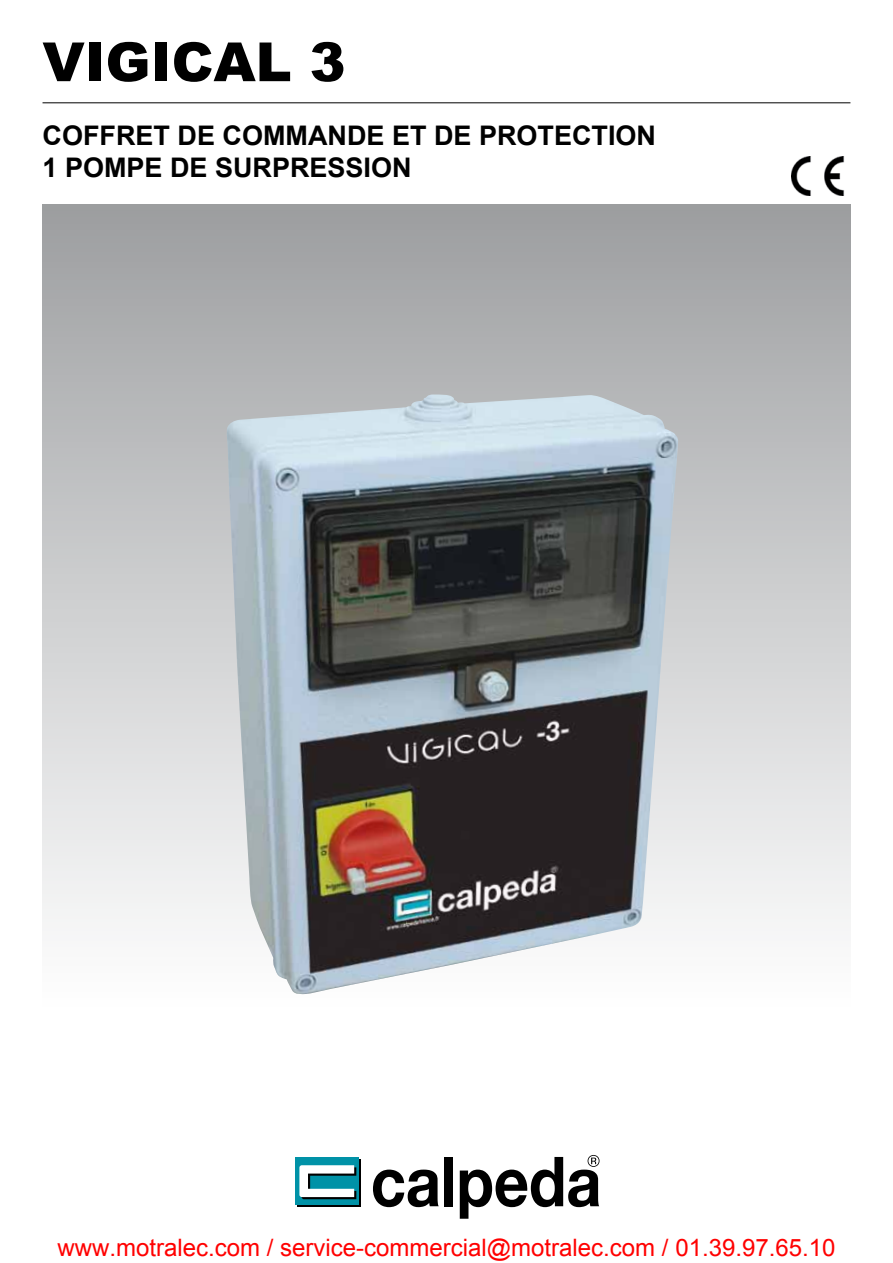
<style>
.page{position:relative;width:893px;height:1263px;background:#fff}
.page>*{position:absolute;margin:0;border:0;box-sizing:border-box;transform-origin:0 0}
.t1{font:900 54px "Arial";color:#000}
.t2{font:700 27px/32.4px "Arial";color:#000}
.t3{font:24px "Arial";color:#f00}
</style>
<div class="page">
<div style="left:43px;top:204px;width:807px;height:806px;background:linear-gradient(to bottom,#9d9fa1,#fff)"></div>
<hr style="left:43px;top:102px;width:807px;height:1px;background:#000">
<img style="left:791px;top:156px;width:54px;height:39px">
<img style="left:226px;top:394px;width:452px;height:601px">
<div style="left:297px;top:1159px;width:64px;height:48px;background:linear-gradient(to right,#000,#000)"></div>
<div style="left:295px;top:1157px;width:63px;height:48px;background:#0092a7"></div>
<svg style="left:299px;top:1165px;width:57px;height:34px"></svg>
<svg style="left:373px;top:1169px;width:66px;height:38px"></svg>
<div style="left:444px;top:1157px;width:9px;height:49px;background:#000"></div>
<svg style="left:460px;top:1155px;width:139px;height:64px"></svg>
<h1 class="t1" style="left:43px;top:23px;width:305px">VIGICAL 3</h1>
<p class="t2" style="left:43px;top:120px;width:615px">COFFRET DE COMMANDE ET DE PROTECTION<br>1 POMPE DE SURPRESSION</p>
<p class="t3" style="left:58px;top:1239px;width:779px">www.motralec.com / service-commercial@motralec.com / 01.39.97.65.10</p>
</div>
